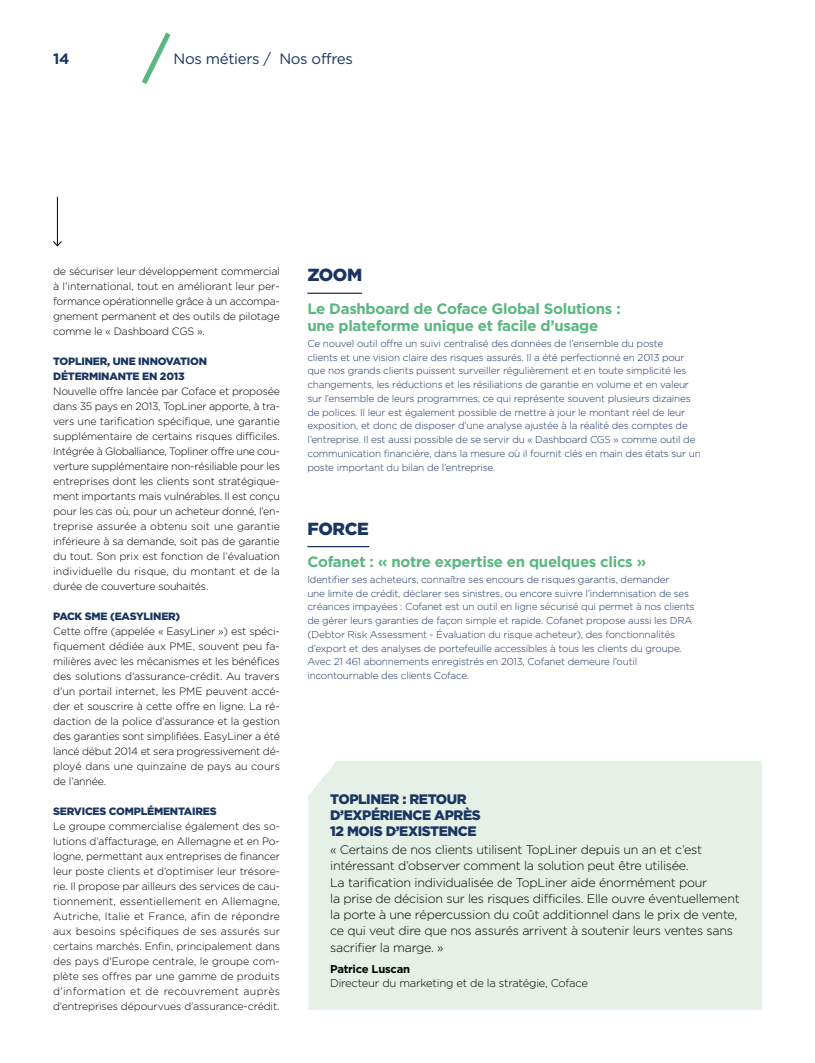
<style>
.page{position:relative;width:815px;height:1063px;background:#fff}
.page>*{position:absolute;margin:0;border:0;box-sizing:border-box;transform-origin:0 0}
.t1{font:900 17.5px "Gotham";letter-spacing:-.02em;color:#1a3561}
.t2{font:700 15px/17.5px "Gotham";letter-spacing:-.02em;color:#5bb780}
.t3{font:15px "Gotham";letter-spacing:-.02em;color:#1a3561}
.t4{font:700 15px "Gotham";color:#1a3561}
.t5{font:900 13.75px/16.2px "Gotham";letter-spacing:-.03em;color:#1a3561}
.t6{font:300 12.5px/16.2px "Gotham";letter-spacing:-.02em;color:#000}
.t7{font:300 11.25px "Gotham";letter-spacing:-.02em;color:#000}
.t8{font:700 11.25px "Gotham";letter-spacing:-.02em;color:#000}
.t9{font:300 10.62px/15px "Gotham";letter-spacing:-.02em;color:#000;text-align:justify}
.t10{font:900 10.62px/15px "Gotham";letter-spacing:-.02em;color:#1a3561}
.t11{font:300 10px/13.8px "Gotham";letter-spacing:-.02em;color:#1a3561}
</style>
<div class="page">
<svg style="left:141px;top:32px;width:30px;height:52px"></svg>
<hr style="left:307px;top:546px;width:62px;height:1px;background:#1a3561">
<hr style="left:307px;top:293px;width:55px;height:1px;background:#1a3561">
<div style="left:308px;top:761px;width:454px;height:249px;background:#e5f1e7"></div>
<hr style="left:57px;top:197px;width:1px;height:49px;background:#000">
<svg style="left:53px;top:241px;width:9px;height:6px"></svg>
<h2 class="t4" style="left:53px;top:50px;width:18px">14</h2>
<h2 class="t3" style="left:174px;top:50px;width:181px">Nos métiers / Nos offres</h2>
<p class="t9" style="left:53px;top:264px;width:228px">de sécuriser leur développement commercial à l’international, tout en améliorant leur per&shy;formance opérationnelle grâce à un accompa&shy;gnement permanent et des outils de pilotage comme le « Dashboard CGS ».</p>
<p class="t10" style="left:53px;top:354px;width:155px">TOPLINER, UNE INNOVATION<br>DÉTERMI</p>
<p class="t10" style="left:101px;top:369px;width:85px">NANTE EN 2013</p>
<p class="t9" style="left:53px;top:384px;width:228px">N ouvelle offre lancée par Coface et proposée dans 35 pays en 2013, TopLiner apporte, à tra&shy;vers une tarification spécifique, une garantie supplémentaire de certains risques difficiles.<br>I ntégrée à G loballiance, Topliner offre une cou&shy;verture supplémentaire non-résiliable pour les entreprises dont les clients sont stratégique&shy;ment importants mais vulnérables. I l est conçu pour les cas où, pour un acheteur donné, l’en&shy;treprise assurée a obtenu soit une garantie inférieure à sa demande, soit pas de garantie du tout. Son prix est fonction de l’évaluation individuelle du risque, du montant et de la durée de couverture souhaités.</p>
<p class="t10" style="left:53px;top:609px;width:129px">PACK SME (EASYLI NER)</p>
<p class="t9" style="left:53px;top:624px;width:228px">Cette offre (appelée « EasyLiner ») est spéci&shy;fiquement dédiée aux PM E, souvent peu fa&shy;milières avec les mécanismes et les bénéfices des solutions d’assurance-crédit. Au travers d’un portail internet, les PM E peuvent accé&shy;der et souscrire à cette offre en ligne. La ré&shy;daction de la police d’assurance et la gestion des garanties sont simplifiées. EasyLiner a été lancé début 2014 et sera progressivement dé&shy;ployé dans une quinzaine de pays au cours de l’année.</p>
<p class="t10" style="left:53px;top:804px;width:8px">SER</p>
<p class="t10" style="left:74px;top:804px;width:118px">VICES COM PLÉMENTAIRES</p>
<p class="t9" style="left:53px;top:819px;width:228px">Le groupe commercialise également des so&shy;lutions d’affacturage, en Allemagne et en Po&shy;logne, permettant aux entreprises de financer leur poste clients et d’optimiser leur trésore&shy;rie. I l propose par ailleurs des services de cau&shy;tionnement, essentiellement en Allemagne, Autriche, Italie et France, afin de répondre aux besoins spécifiques de ses assurés sur certains marchés. Enfin, principalement dans des pays d’Europe centrale, le groupe com&shy;plète ses offres par une gamme de produits d’information et de recouvrement auprès d’entreprises dépourvues d’assurance-crédit.</p>
<h1 class="t1" style="left:307px;top:265px;width:56px">ZOOM</h1>
<h2 class="t2" style="left:307px;top:300px;width:315px">Le Dashboard de Coface Global Solutions : une plateforme unique et facile d’usage</h2>
<p class="t11" style="left:307px;top:336px;width:395px">Ce nouvel outil offre un suivi centralisé des données de l’ensemble du poste<br>clients et une vision claire des risques assurés. I l a été perfectionné en 2013 pour que nos grands clients puissent surveiller régulièrement et en toute simplicité les changements, les réductions et les résiliations de garantie en volume et en valeur sur l’ensemble de leurs programmes, ce qui représente souvent plusieurs dizaines de polices. I l leur est également possible de mettre à jour le montant réel de leur exposition, et donc de disposer d’une analyse ajustée à la réalité des comptes de l’entreprise. I l est aussi possible de se servir du « Dashboard CGS » comme outil de communication financière, dans la mesure où il fournit clés en main des états sur un poste important du bilan de l’entreprise.</p>
<h1 class="t1" style="left:307px;top:518px;width:63px">FORCE</h1>
<h2 class="t2" style="left:307px;top:553px;width:341px">Cofanet : « notre expertise en quelques clics »</h2>
<p class="t11" style="left:307px;top:572px;width:389px">Identifier ses acheteurs, connaître ses encours de risques garantis, demander<br>une limite de crédit, déclarer ses sinistres, ou encore suivre l’indemnisation de ses créances impayées : Cofanet est un outil en ligne sécurisé qui permet à nos clients de gérer leurs garanties de façon simple et rapide. Cofanet propose aussi les DRA (Debtor Risk Assessment - évaluation du risque acheteur), des fonctionnalités d’export et des analyses de portefeuille accessibles à tous les clients du groupe.<br>Avec 21 461 abonnements enregistrés en 2013, Cofanet demeure l’outil incontournable des clients Coface.</p>
<p class="t5" style="left:330px;top:790px;width:150px">TOPLI NER : RETOUR<br>D’EXPÉRIENCE APRÈS<br>12 MOIS</p>
<p class="t5" style="left:386px;top:823px;width:91px">D’EXISTENCE</p>
<p class="t6" style="left:330px;top:841px;width:411px">« Certains de nos clients utilisent TopLiner depuis un an et c’est intéressant d’observer comment la solution peut être utilisée.<br>La tarification individualisée de TopLiner aide énormément pour<br>la prise de décision sur les risques difficiles. Elle ouvre éventuellement la porte à une répercussion du coût additionnel dans le prix de vente, ce qui veut dire que nos assurés arrivent à soutenir leurs ventes sans sacrifier la marge. »</p>
<p class="t8" style="left:330px;top:963px;width:82px">Patrice Luscan</p>
<p class="t7" style="left:330px;top:977px;width:259px">D irecteur du marketing et de la stratégie, Coface</p>
</div>
